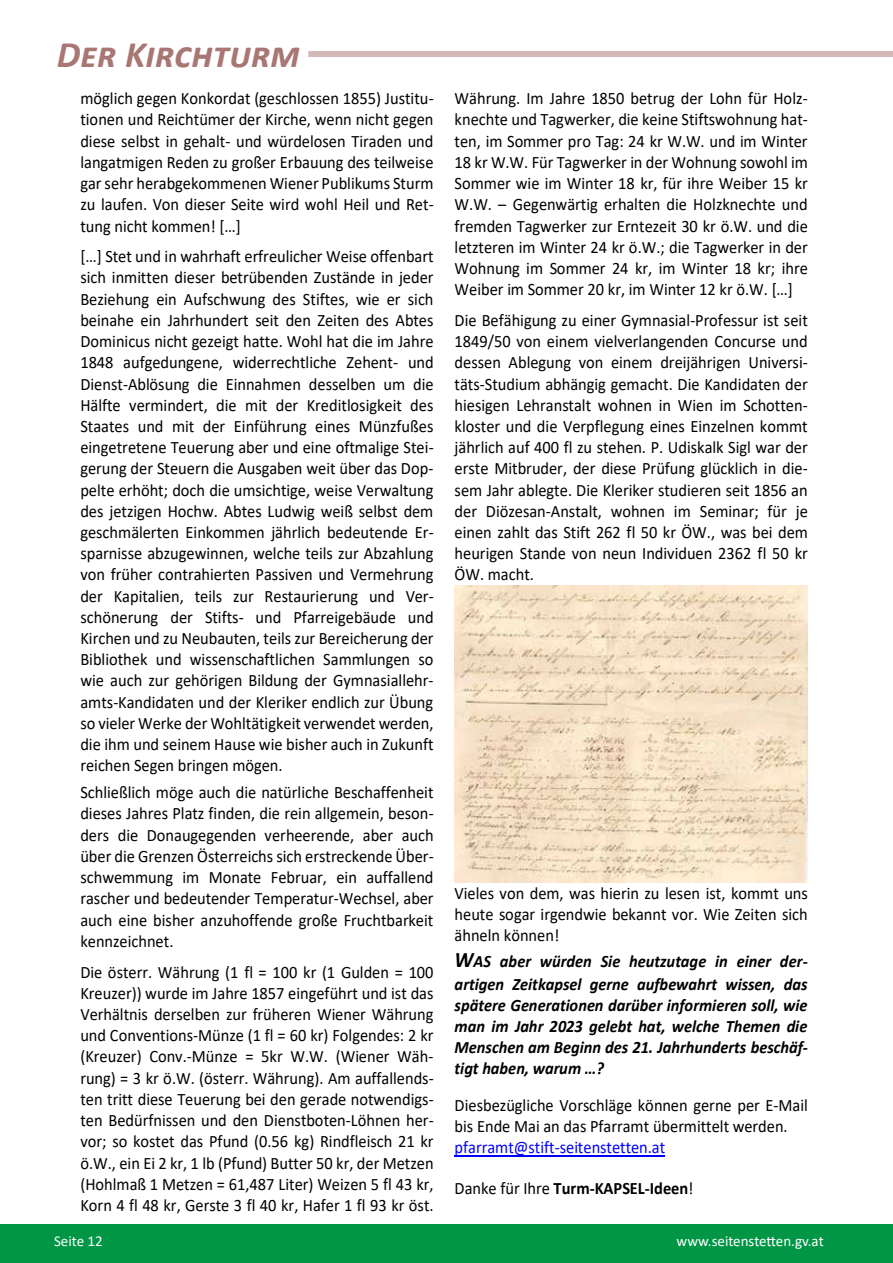
<style>
.page{position:relative;width:893px;height:1263px;background:#fff}
.page>*{position:absolute;margin:0;border:0;box-sizing:border-box;transform-origin:0 0}
.t1{font:italic 700 37.5px "Calibri";color:#a87673}
.t2{font:17.4px/21.1px "Calibri";color:#000;text-align:justify;scale:.94 1}
.t3{font:italic 700 17.4px/21.5px "Calibri";color:#000;text-align:justify;scale:.94 1}
.t4{font:17.4px "Calibri";color:#00f;scale:.94 1}
.t5{font:700 17.4px "Calibri";color:#000;scale:.94 1}
.t6{font:15px "Calibri";color:#fff}
.s1{font-size:22.2px}
.s2{font-weight:400}
</style>
<div class="page">
<div style="left:0;top:1225px;width:893px;height:38px;background:#009646"></div>
<hr style="left:455px;top:1155px;width:210px;height:1px;background:#00f">
<img style="left:454px;top:585px;width:354px;height:297px">
<div style="left:308px;top:51px;width:585px;height:6px;background:#d3bab9"></div>
<h1 class="t1" style="left:57px;top:28px;width:245px">Der Kirchturm</h1>
<p class="t2" style="left:80px;top:87px;width:377px">möglich gegen Konkordat (geschlossen 1855) Justitu&shy;tionen und Reichtümer der Kirche, wenn nicht gegen diese selbst in gehalt- und würdelosen Tiraden und langatmigen Reden zu großer Erbauung des teilweise gar sehr herabgekommenen Wiener Publikums Sturm zu laufen. Von dieser Seite wird wohl Heil und Ret&shy;tung nicht kommen! […]</p>
<p class="t2" style="left:80px;top:245px;width:377px">[…] Stet und in wahrhaft erfreulicher Weise offenbart sich inmitten dieser betrübenden Zustände in jeder Beziehung ein Aufschwung des Stiftes, wie er sich beinahe ein Jahrhundert seit den Zeiten des Abtes Dominicus nicht gezeigt hatte. Wohl hat die im Jahre 1848 aufgedungene, widerrechtliche Zehent- und Dienst-Ablösung die Einnahmen desselben um die Hälfte vermindert, die mit der Kreditlosigkeit des Staates und mit der Einführung eines Münzfußes eingetretene Teuerung aber und eine oftmalige Stei&shy;gerung der Steuern die Ausgaben weit über das Dop&shy;pelte erhöht; doch die umsichtige, weise Verwaltung des jetzigen Hochw. Abtes Ludwig weiß selbst dem geschmälerten Einkommen jährlich bedeutende Er&shy;sparnisse abzugewinnen, welche teils zur Abzahlung von früher contrahierten Passiven und Vermehrung der Kapitalien, teils zur Restaurierung und Ver&shy;schönerung der Stifts- und Pfarreigebäude und Kirchen und zu Neubauten, teils zur Bereicherung der Bibliothek und wissenschaftlichen Sammlungen so wie auch zur gehörigen Bildung der Gymnasiallehr&shy;amts-Kandidaten und der Kleriker endlich zur Übung so vieler Werke der Wohltätigkeit verwendet werden, die ihm und seinem Hause wie bisher auch in Zukunft reichen Segen bringen mögen.</p>
<p class="t2" style="left:80px;top:781px;width:377px">Schließlich möge auch die natürliche Beschaffenheit dieses Jahres Platz finden, die rein allgemein, beson&shy;ders die Donaugegenden verheerende, aber auch über die Grenzen Österreichs sich erstreckende Über&shy;schwemmung im Monate Februar, ein auffallend rascher und bedeutender Temperatur-Wechsel, aber auch eine bisher anzuhoffende große Fruchtbarkeit kennzeichnet.</p>
<p class="t2" style="left:80px;top:961px;width:377px">Die österr. Währung (1 fl = 100 kr (1 Gulden = 100<br>Kreuzer)) wurde im Jahre 1857 eingeführt und ist das Verhältnis derselben zur früheren Wiener Währung und Conventions-Münze (1 fl = 60 kr) Folgendes: 2 kr (Kreuzer) Conv.-Münze = 5kr W.W. (Wiener Wäh&shy;rung) = 3 kr ö.W. (österr. Währung). Am auffallends&shy;ten tritt diese Teuerung bei den gerade notwendigs&shy;ten Bedürfnissen und den Dienstboten-Löhnen her&shy;vor; so kostet das Pfund (0.56 kg) Rindfleisch 21 kr ö.W., ein Ei 2 kr, 1 lb (Pfund) Butter 50 kr, der Metzen (Hohlmaß 1 Metzen = 61,487 Liter) Weizen 5 fl 43 kr, Korn 4 fl 48 kr, Gerste 3 fl 40 kr, Hafer 1 fl 93 kr öst.</p>
<p class="t2" style="left:455px;top:87px;width:377px">Währung. Im Jahre 1850 betrug der Lohn für Holz&shy;knechte und Tagwerker, die keine Stiftswohnung hat&shy;ten, im Sommer pro Tag: 24 kr W.W. und im Winter 18 kr W.W. Für Tagwerker in der Wohnung sowohl im Sommer wie im Winter 18 kr, für ihre Weiber 15 kr W.W. – Gegenwärtig erhalten die Holzknechte und fremden Tagwerker zur Erntezeit 30 kr ö.W. und die letzteren im Winter 24 kr ö.W.; die Tagwerker in der Wohnung im Sommer 24 kr, im Winter 18 kr; ihre Weiber im Sommer 20 kr, im Winter 12 kr ö.W. […]</p>
<p class="t2" style="left:455px;top:309px;width:377px">Die Befähigung zu einer Gymnasial-Professur ist seit 1849/50 von einem vielverlangenden Concurse und dessen Ablegung von einem dreijährigen Universi&shy;täts-Studium abhängig gemacht. Die Kandidaten der hiesigen Lehranstalt wohnen in Wien im Schotten&shy;kloster und die Verpflegung eines Einzelnen kommt jährlich auf 400 fl zu stehen. P. Udiskalk Sigl war der erste Mitbruder, der diese Prüfung glücklich in die&shy;sem Jahr ablegte. Die Kleriker studieren seit 1856 an der Diözesan-Anstalt, wohnen im Seminar; für je einen zahlt das Stift 262 fl 50 kr ÖW., was bei dem heurigen Stande von neun Individuen 2362 fl 50 kr ÖW. macht.</p>
<p class="t2" style="left:455px;top:882px;width:377px">Vieles von dem, was hierin zu lesen ist, kommt uns heute sogar irgendwie bekannt vor. Wie Zeiten sich ähneln können!</p>
<p class="t3" style="left:455px;top:950px;width:377px"><span class="s1">W</span>AS aber würden Sie heutzutage in einer der&shy;artigen Zeitkapsel gerne aufbewahrt wissen, das spätere Generationen darüber informieren soll, wie man im Jahr 2023 gelebt hat, welche Themen die Menschen am Beginn des 21. Jahrhunderts beschäf&shy;tigt haben, warum …?</p>
<p class="t2" style="left:455px;top:1094px;width:377px">Diesbezügliche Vorschläge können gerne per E-Mail bis Ende Mai an das Pfarramt übermittelt werden.</p>
<p class="t4" style="left:455px;top:1135px;width:226px">pfarramt@stift-seitenstetten.at</p>
<p class="t5" style="left:455px;top:1175px;width:256px"><span class="s2">Danke für Ihre</span> Turm-KAPSEL-Ideen<span class="s2">!</span></p>
<p class="t6" style="left:54px;top:1230px;width:50px">Seite 12</p>
<p class="t6" style="left:676px;top:1230px;width:149px">www.seitenstetten.gv.at</p>
</div>
